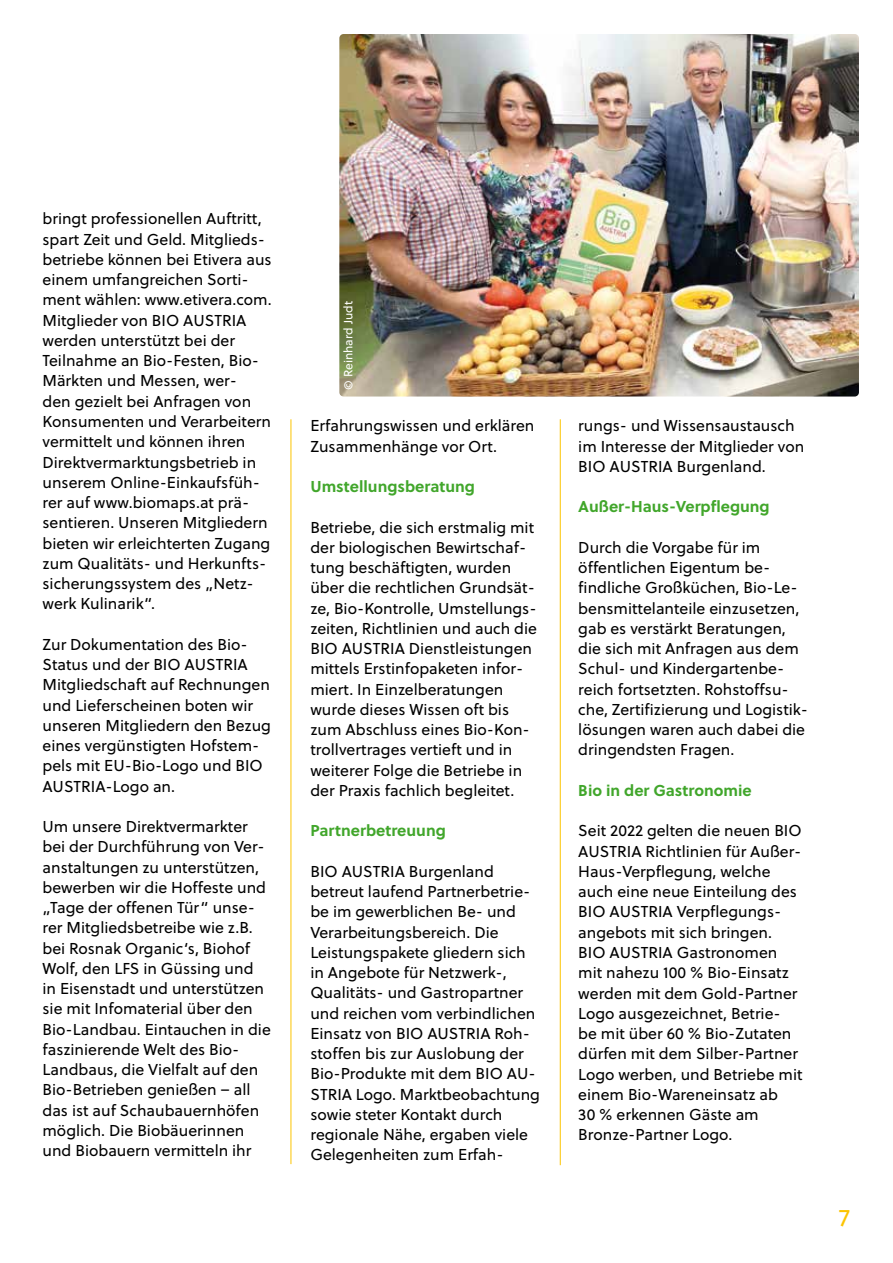
<style>
.page{position:relative;width:893px;height:1263px;background:#fff}
.page>*{position:absolute;margin:0;border:0;box-sizing:border-box;transform-origin:0 0}
.t1{font:24px "Soleil";color:#fcc400}
.t2{font:15.75px/20.2px "Soleil";color:#000}
.t3{font:700 15.75px "Soleil";color:#41a62b}
.t4{font:12px "Soleil";color:#fff}
</style>
<div class="page">
<hr style="left:291px;top:419px;width:1px;height:745px;background:#fcc400">
<hr style="left:560px;top:419px;width:1px;height:746px;background:#fcc400">
<img style="left:339px;top:34px;width:520px;height:362px">
<p class="t2" style="left:43px;top:209px;width:231px">bringt professionellen Auftritt, spart Zeit und Geld. Mitglieds&shy;betriebe können bei Etivera aus einem umfangreichen Sorti&shy;ment wählen: www.etivera.com.<br>Mitglieder von BIO AUSTRIA werden unterstützt bei der<br>Teilnahme an Bio-Festen, Bio-<br>Märkten und Messen, wer-<br>den gezielt bei Anfragen von<br>Konsumenten und Verarbeitern vermittelt und können ihren<br>Direktvermarktungsbetrieb in unserem Online-Einkaufsfüh&shy;rer auf www.biomaps.at prä&shy;sentieren. Unseren Mitgliedern bieten wir erleichterten Zugang zum Qualitäts- und Herkunfts&shy;sicherungssystem des „Netz&shy;werk Kulinarik“.</p>
<p class="t2" style="left:43px;top:635px;width:230px">Zur Dokumentation des Bio-<br>Status und der BIO AUSTRIA<br>Mitgliedschaft auf Rechnungen und Lieferscheinen boten wir unseren Mitgliedern den Bezug eines vergünstigten Hofstem&shy;pels mit EU-Bio-Logo und BIO<br>AUSTRIA-Logo an.</p>
<p class="t2" style="left:43px;top:817px;width:230px">Um unsere Direktvermarkter bei der Durchführung von Ver&shy;anstaltungen zu unterstützen, bewerben wir die Hoffeste und „Tage der offenen Tür“ unse&shy;rer Mitgliedsbetreibe wie z.B. bei Rosnak Organic‘s, Biohof<br>Wolf, den LFS in Güssing und in Eisenstadt und unterstützen sie mit Infomaterial über den<br>Bio-Landbau. Eintauchen in die faszinierende Welt des Bio-<br>Landbaus, die Vielfalt auf den<br>Bio-Betrieben genießen – all das ist auf Schaubauernhöfen möglich. Die Biobäuerinnen und Biobauern vermitteln ihr</p>
<p class="t4" style="left:341px;top:390px;width:90px;rotate:-90deg">© Reinhard Judt</p>
<p class="t2" style="left:310px;top:416px;width:226px">Erfahrungswissen und erklären<br>Zusammenhänge vor Ort.</p>
<p class="t3" style="left:310px;top:476px;width:166px">Umstellungsberatung</p>
<p class="t2" style="left:310px;top:517px;width:228px">Betriebe, die sich erstmalig mit der biologischen Bewirtschaf&shy;tung beschäftigten, wurden über die rechtlichen Grundsät&shy;ze, Bio-Kontrolle, Umstellungs&shy;zeiten, Richtlinien und auch die<br>BIO AUSTRIA Dienstleistungen mittels Erstinfopaketen infor&shy;miert. In Einzelberatungen wurde dieses Wissen oft bis zum Abschluss eines Bio-Kon&shy;trollvertrages vertieft und in weiterer Folge die Betriebe in der Praxis fachlich begleitet.</p>
<p class="t3" style="left:310px;top:820px;width:137px">Partnerbetreuung</p>
<p class="t2" style="left:310px;top:862px;width:231px">BIO AUSTRIA Burgenland betreut laufend Partnerbetrie&shy;be im gewerblichen Be- und<br>Verarbeitungsbereich. Die<br>Leistungspakete gliedern sich in Angebote für Netzwerk-,<br>Qualitäts- und Gastropartner und reichen vom verbindlichen<br>Einsatz von BIO AUSTRIA Roh&shy;stoffen bis zur Auslobung der<br>Bio-Produkte mit dem BIO AU-<br>STRIA Logo. Marktbeobachtung sowie steter Kontakt durch regionale Nähe, ergaben viele<br>Gelegenheiten zum Erfah-</p>
<p class="t2" style="left:578px;top:416px;width:227px">rungs- und Wissensaustausch im Interesse der Mitglieder von<br>BIO AUSTRIA Burgenland.</p>
<p class="t3" style="left:578px;top:497px;width:193px">Außer-Haus-Verpflegung</p>
<p class="t2" style="left:578px;top:538px;width:231px">Durch die Vorgabe für im öffentlichen Eigentum be&shy;findliche Großküchen, Bio-Le&shy;bensmittelanteile einzusetzen, gab es verstärkt Beratungen, die sich mit Anfragen aus dem<br>Schul- und Kindergartenbe&shy;reich fortsetzten. Rohstoffsu&shy;che, Zertifizierung und Logistik&shy;lösungen waren auch dabei die dringendsten Fragen.</p>
<p class="t3" style="left:578px;top:780px;width:175px">Bio in der Gastronomie</p>
<p class="t2" style="left:578px;top:821px;width:226px">Seit 2022 gelten die neuen BIO<br>AUSTRIA Richtlinien für Außer-<br>Haus-Verpflegung, welche auch eine neue Einteilung des<br>BIO AUSTRIA Verpflegungs&shy;angebots mit sich bringen.<br>BIO AUSTRIA Gastronomen mit nahezu 100 % Bio-Einsatz werden mit dem Gold-Partner<br>Logo ausgezeichnet, Betrie&shy;be mit über 60 % Bio-Zutaten dürfen mit dem Silber-Partner<br>Logo werben, und Betriebe mit einem Bio-Wareneinsatz ab<br>30 % erkennen Gäste am<br>Bronze-Partner Logo.</p>
<h1 class="t1" style="left:839px;top:1202px;width:12px">7</h1>
</div>
